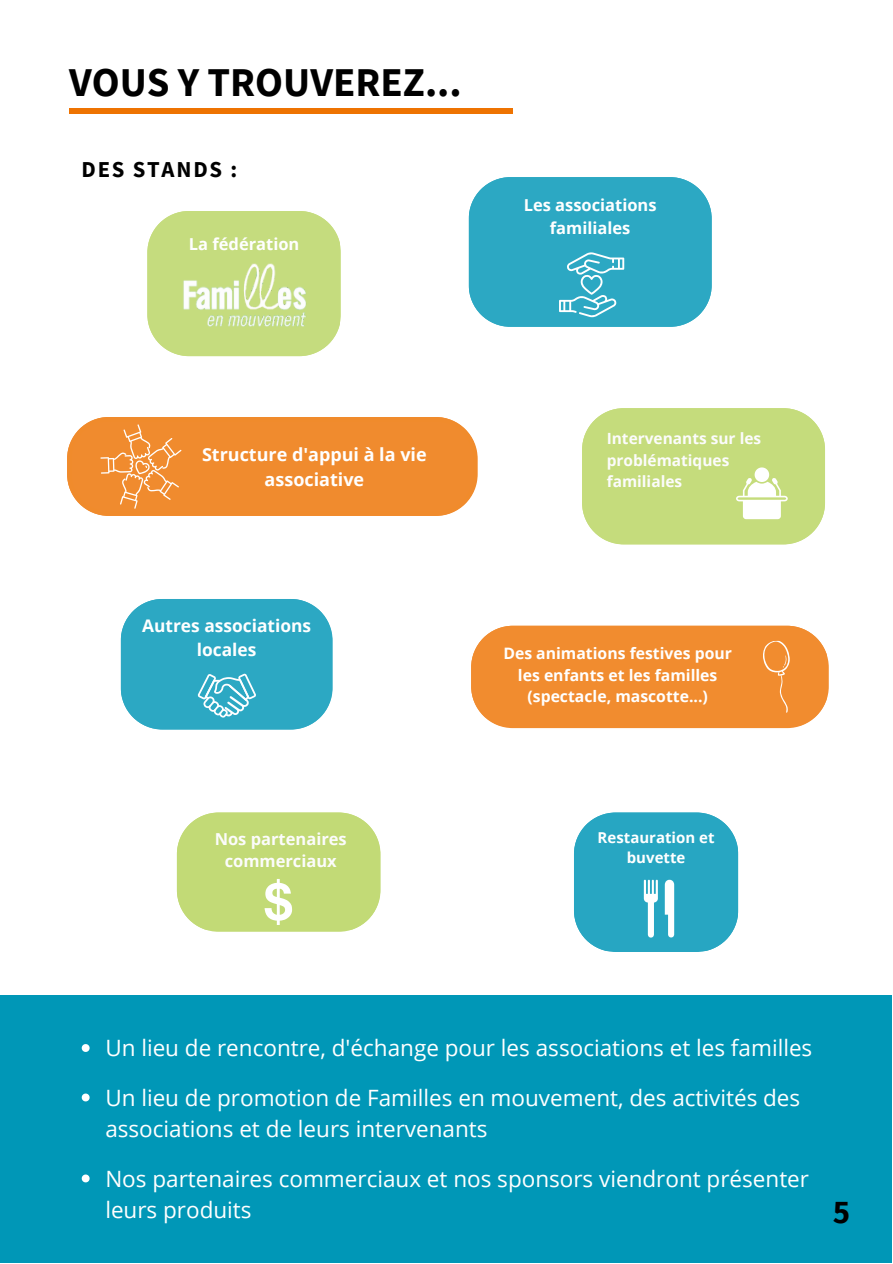
<style>
.page{position:relative;width:893px;height:1264px;background:#fff}
.page>*{position:absolute;margin:0;border:0;box-sizing:border-box;transform-origin:0 0}
.t1{font:700 40.8px "Source Sans Pro";color:#000}
.t2{font:700 33px "Source Sans Pro";color:#000}
.t3{font:700 22.65px "Source Sans Pro";letter-spacing:.08em;color:#000}
.t4{font:22.5px/49.5px "Open Sans";color:#fff}
.t5{font:700 18px/24.8px "Open Sans";color:#fff;text-align:center}
.t6{font:700 17.4px/23.5px "Open Sans";color:#fff;text-align:center}
.t7{font:700 16.5px/22.5px "Open Sans";color:#fff;text-align:center}
.t8{font:700 16.5px/22.5px "Open Sans";color:#fcfcfc;text-align:center}
.t9{font:700 15.75px/21.3px "Open Sans";color:#fff;text-align:center}
.t10{font:700 15.45px/21.3px "Open Sans";color:#fcfcfc}
.t11{font:700 15px/20.2px "Open Sans";color:#fff;text-align:center}
</style>
<div class="page">
<div style="left:1px;top:994px;width:890px;height:268px;background:#0097b7"></div>
<svg style="left:574px;top:812px;width:164px;height:140px;background:#3dafc8"></svg>
<svg style="left:82px;top:1044px;width:8px;height:7px"></svg>
<svg style="left:82px;top:1093px;width:8px;height:8px"></svg>
<svg style="left:82px;top:1174px;width:8px;height:8px"></svg>
<div style="left:471px;top:625px;width:357px;height:103px;background:#f18c2f"></div>
<svg style="left:177px;top:812px;width:203px;height:119px;background:#c7dd82"></svg>
<svg style="left:121px;top:599px;width:211px;height:130px;background:#3baec7"></svg>
<svg style="left:468px;top:177px;width:243px;height:150px;background:#3caec7"></svg>
<svg style="left:67px;top:417px;width:410px;height:99px;background:#f09139"></svg>
<svg style="left:147px;top:211px;width:194px;height:145px;background:#cadf89"></svg>
<img style="left:176px;top:256px;width:135px;height:85px">
<svg style="left:582px;top:408px;width:243px;height:136px;background:#cadf87"></svg>
<div style="left:75px;top:108px;width:437px;height:6px;background:#ee7301"></div>
<h1 class="t1" style="left:69px;top:56px;width:394px">VOUS Y TROUVEREZ...</h1>
<p class="t3" style="left:81px;top:154px;width:157px">DES STANDS :</p>
<p class="t7" style="left:189px;top:232px;width:112px">La fédération</p>
<p class="t7" style="left:523px;top:194px;width:134px">Les associations familiales</p>
<p class="t5" style="left:202px;top:441px;width:226px">Structure d'appui à la vie associative</p>
<p class="t6" style="left:142px;top:613px;width:170px">Autres associations locales</p>
<p class="t8" style="left:215px;top:827px;width:134px">Nos partenaires commerciaux</p>
<p class="t10" style="left:606px;top:427px;width:156px">Intervenants sur les problématiques familiales</p>
<p class="t9" style="left:503px;top:642px;width:230px">Des animations festives pour les enfants et les familles (spectacle, mascotte...)</p>
<p class="t11" style="left:597px;top:827px;width:118px">Restauration et buvette</p>
<p class="t4" style="left:105px;top:1022px;width:708px">Un lieu de rencontre, d'échange pour les associations et les familles<br>Un lieu de promotion de Familles en mouvement, des activités des</p>
<p class="t4" style="left:105px;top:1103px;width:705px">associations et de leurs intervenants<br>Nos partenaires commerciaux et nos sponsors viendront présenter</p>
<p class="t4" style="left:105px;top:1184px;width:148px">leurs produits</p>
<h2 class="t2" style="left:832px;top:1190px;width:19px">5</h2>
</div>
